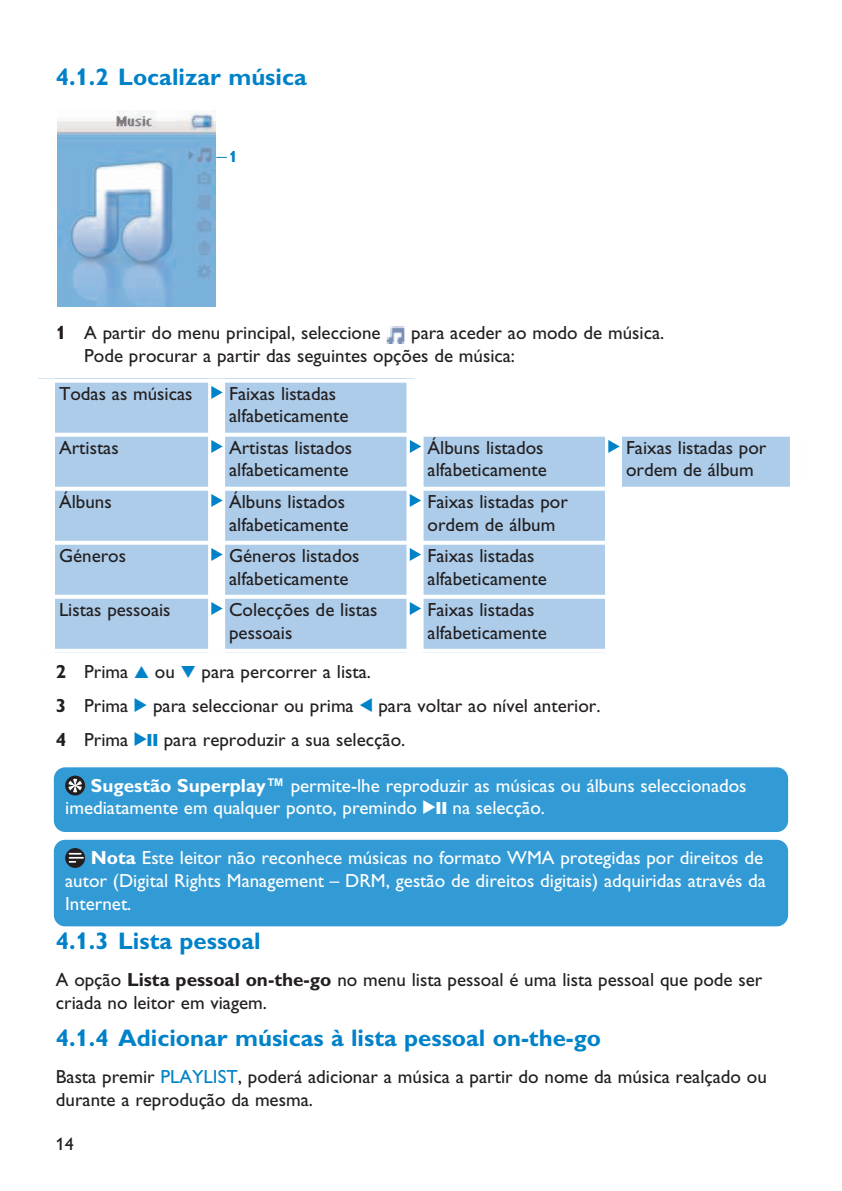
<style>
.page{position:relative;width:842px;height:1191px;background:#fff}
.page>*{position:absolute;margin:0;border:0;box-sizing:border-box;transform-origin:0 0}
.t1{font:700 24px "Gill Alt One";color:#0082c8}
.t2{font:19px/22.8px "Gill Alt One";color:#231f20}
.t3{font:19px/22.8px "Gill Alt One";color:#fff}
.t4{font:18px "Gill Alt One";color:#231f20}
.t5{font:700 16px "Gill Alt One";color:#0082c8}
.s1{font-weight:700}
.s2{font-family:"Audio Four 4";color:#0082c8}
.s3{font-family:"Audio Four 4"}
.s4{color:#0082c8}
</style>
<div class="page">
<svg style="left:386px;top:338px;width:19px;height:6px"></svg>
<img style="left:387px;top:326px;width:18px;height:17px">
<img style="left:58px;top:111px;width:158px;height:196px">
<svg style="left:216px;top:156px;width:11px;height:2px"></svg>
<div style="left:54px;top:767px;width:734px;height:65px;background:#329bd5;border-radius:11px"></div>
<svg style="left:65px;top:775px;width:20px;height:20px"></svg>
<svg style="left:69px;top:779px;width:13px;height:13px"></svg>
<div style="left:54px;top:839px;width:734px;height:87px;background:#329bd5;border-radius:11px"></div>
<svg style="left:65px;top:848px;width:20px;height:20px"></svg>
<svg style="left:69px;top:853px;width:15px;height:9px"></svg>
<div style="left:38px;top:379px;width:179px;height:56px;background:#acccea"></div>
<div style="left:217px;top:379px;width:198px;height:56px;background:#acccea"></div>
<div style="left:38px;top:435px;width:179px;height:54px;background:#acccea"></div>
<div style="left:217px;top:435px;width:198px;height:54px;background:#acccea"></div>
<div style="left:415px;top:435px;width:198px;height:54px;background:#acccea"></div>
<div style="left:613px;top:435px;width:194px;height:54px;background:#acccea"></div>
<div style="left:38px;top:489px;width:179px;height:54px;background:#acccea"></div>
<div style="left:217px;top:489px;width:198px;height:54px;background:#acccea"></div>
<div style="left:415px;top:489px;width:198px;height:54px;background:#acccea"></div>
<div style="left:38px;top:543px;width:179px;height:54px;background:#acccea"></div>
<div style="left:217px;top:543px;width:198px;height:54px;background:#acccea"></div>
<div style="left:415px;top:543px;width:198px;height:54px;background:#acccea"></div>
<div style="left:38px;top:597px;width:179px;height:56px;background:#acccea"></div>
<div style="left:217px;top:597px;width:198px;height:56px;background:#acccea"></div>
<div style="left:415px;top:597px;width:198px;height:56px;background:#acccea"></div>
<div style="left:38px;top:379px;width:17px;height:274px;background:#fff"></div>
<div style="left:208px;top:379px;width:17px;height:274px;background:#fff"></div>
<div style="left:407px;top:379px;width:17px;height:274px;background:#fff"></div>
<div style="left:605px;top:379px;width:17px;height:274px;background:#fff"></div>
<div style="left:790px;top:379px;width:17px;height:274px;background:#fff"></div>
<hr style="left:38px;top:379px;width:769px;height:4px;background:#fff">
<svg style="left:55px;top:433px;width:735px;height:4px;fill:#fff"></svg>
<svg style="left:55px;top:487px;width:735px;height:4px;fill:#fff"></svg>
<svg style="left:55px;top:541px;width:550px;height:4px;background:#fafbfd"></svg>
<svg style="left:55px;top:595px;width:550px;height:4px;background:#fafcfd"></svg>
<svg style="left:55px;top:649px;width:550px;height:4px;background:#fafcfd"></svg>
<svg style="left:211px;top:440px;width:12px;height:13px"></svg>
<svg style="left:211px;top:386px;width:12px;height:13px"></svg>
<svg style="left:211px;top:494px;width:12px;height:13px"></svg>
<svg style="left:211px;top:548px;width:12px;height:13px"></svg>
<svg style="left:211px;top:602px;width:12px;height:13px"></svg>
<svg style="left:410px;top:494px;width:11px;height:13px"></svg>
<svg style="left:410px;top:548px;width:11px;height:13px"></svg>
<svg style="left:410px;top:602px;width:11px;height:13px"></svg>
<svg style="left:410px;top:440px;width:11px;height:13px"></svg>
<svg style="left:608px;top:440px;width:12px;height:13px"></svg>
<p class="t1" style="left:56px;top:68px;width:252px">4.1.2 Localizar música</p>
<p class="t5" style="left:229px;top:151px;width:10px">1</p>
<p class="t2" style="left:56px;top:323px;width:326px"><span class="s1">1</span> A partir do menu principal, seleccione</p>
<p class="t2" style="left:84px;top:323px;width:582px;text-indent:327px">para aceder ao modo de música.<br>Pode procurar a partir das seguintes opções de música:</p>
<p class="t2" style="left:59px;top:384px;width:135px">Todas as músicas</p>
<p class="t2" style="left:229px;top:384px;width:121px">Faixas listadas alfabeticamente</p>
<p class="t2" style="left:59px;top:438px;width:61px">Artistas</p>
<p class="t2" style="left:229px;top:438px;width:125px">Artistas listados alfabeticamente</p>
<p class="t2" style="left:428px;top:438px;width:121px">Álbuns listados alfabeticamente</p>
<p class="t2" style="left:626px;top:438px;width:142px">Faixas listadas por ordem de álbum</p>
<p class="t2" style="left:59px;top:492px;width:54px">Álbuns</p>
<p class="t2" style="left:229px;top:492px;width:121px">Álbuns listados alfabeticamente</p>
<p class="t2" style="left:428px;top:492px;width:142px">Faixas listadas por ordem de álbum</p>
<p class="t2" style="left:59px;top:546px;width:69px">Géneros</p>
<p class="t2" style="left:229px;top:546px;width:132px">Géneros listados alfabeticamente</p>
<p class="t2" style="left:428px;top:546px;width:121px">Faixas listadas alfabeticamente</p>
<p class="t2" style="left:59px;top:600px;width:113px">Listas pessoais</p>
<p class="t2" style="left:229px;top:600px;width:150px">Colecções de listas pessoais</p>
<p class="t2" style="left:428px;top:600px;width:121px">Faixas listadas alfabeticamente</p>
<p class="t2" style="left:56px;top:656px;width:546px;line-height:34.2px"><span class="s1">2</span> Prima <span class="s2">3</span> ou <span class="s2">4</span> para percorrer a lista.<br><span class="s1">3</span> Prima <span class="s2">2</span> para seleccionar ou prima <span class="s2">1</span> para voltar ao nível anterior.<br><span class="s1">4</span> Prima <span class="s2">2;</span> para reproduzir a sua selecção.</p>
<p class="t3" style="left:65px;top:776px;width:683px;text-indent:26px"><span class="s1">Sugestão Superplay™</span> permite-lhe reproduzir as músicas ou álbuns seleccionados imediatamente em qualquer ponto, premindo <span class="s3">2;</span> na selecção.</p>
<p class="t3" style="left:65px;top:848px;width:702px;text-indent:26px"><span class="s1">Nota</span> Este leitor não reconhece músicas no formato WMA protegidas por direitos de autor (Digital Rights Management – DRM, gestão de direitos digitais) adquiridas através da<br>Internet.</p>
<p class="t1" style="left:56px;top:932px;width:206px">4.1.3 Lista pessoal</p>
<p class="t2" style="left:56px;top:970px;width:708px">A opção <span class="s1">Lista pessoal on-the-go</span> no menu lista pessoal é uma lista pessoal que pode ser criada no leitor em viagem.</p>
<p class="t1" style="left:56px;top:1029px;width:547px">4.1.4 Adicionar músicas à lista pessoal on-the-go</p>
<p class="t2" style="left:56px;top:1067px;width:712px">Basta premir <span class="s4">PLAYLIST</span>, poderá adicionar a música a partir do nome da música realçado ou durante a reprodução da mesma.</p>
<p class="t4" style="left:56px;top:1137px;width:19px">14</p>
</div>
